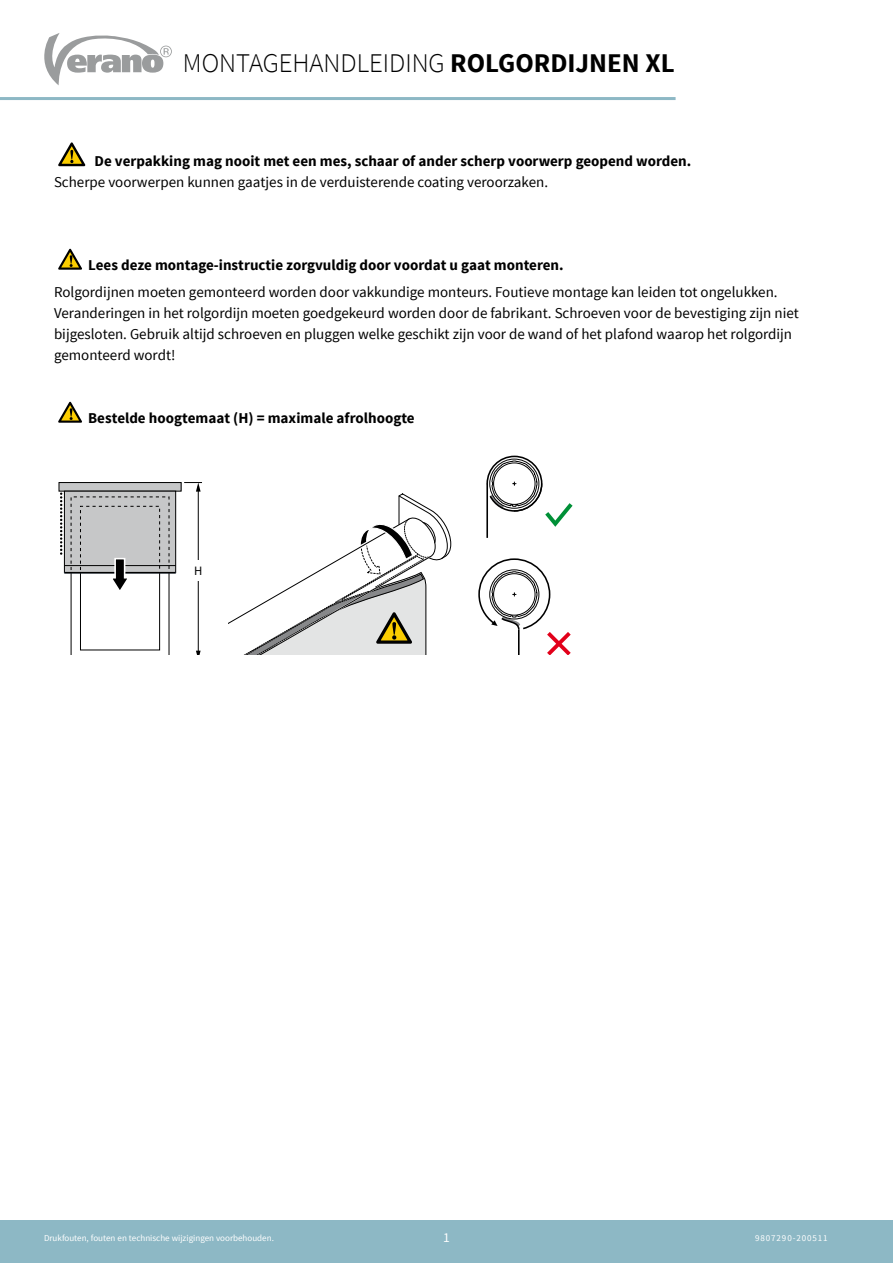
<style>
.page{position:relative;width:893px;height:1263px;background:#fff}
.page>*{position:absolute;margin:0;border:0;box-sizing:border-box;transform-origin:0 0}
.t1{font:300 27px "Source Sans Pro";color:#000}
.t2{font:700 15.75px "Source Sans Pro";color:#000}
.t3{font:15px/21px "Source Sans Pro";color:#000}
.t4{font:700 15px "Source Sans Pro";color:#000}
.t5{font:13.5px "Source Sans Pro";color:#fff}
.t6{font:12.75px "Source Sans Pro";color:#000}
.t7{font:9px "Source Sans Pro";color:#fff}
.t8{font:9px "Source Sans Pro";letter-spacing:.1em;color:#fff}
.s1{font-weight:700}
</style>
<div class="page">
<svg style="left:44px;top:33px;width:128px;height:52px"></svg>
<hr style="left:0;top:97px;width:676px;height:3px;background:#8db8c5">
<div style="left:0;top:1220px;width:893px;height:43px;background:#8db8c5"></div>
<div style="left:59px;top:482px;width:122px;height:9px;border:1px solid #000"></div>
<svg style="left:60px;top:482px;width:142px;height:173px"></svg>
<hr style="left:486px;top:484px;width:2px;height:54px;background:#000">
<svg style="left:478px;top:558px;width:93px;height:97px"></svg>
<svg style="left:228px;top:493px;width:224px;height:162px"></svg>
<svg style="left:486px;top:455px;width:87px;height:72px"></svg>
<svg style="left:58px;top:249px;width:24px;height:21px"></svg>
<svg style="left:58px;top:402px;width:24px;height:21px"></svg>
<svg style="left:58px;top:142px;width:27px;height:24px"></svg>
<h1 class="t1" style="left:183px;top:47px;width:493px">MONTAGEHANDLEIDING <span class="s1">ROLGORDIJNEN XL</span></h1>
<p class="t4" style="left:95px;top:152px;width:598px">De verpakking mag nooit met een mes, schaar of ander scherp voorwerp geopend worden.</p>
<p class="t3" style="left:54px;top:172px;width:496px">Scherpe voorwerpen kunnen gaatjes in de verduisterende coating veroorzaken.</p>
<p class="t4" style="left:88px;top:255px;width:477px">Lees deze montage-instructie zorgvuldig door voordat u gaat monteren.</p>
<p class="t3" style="left:54px;top:281px;width:746px">Rolgordijnen moeten gemonteerd worden door vakkundige monteurs. Foutieve montage kan leiden tot ongelukken.<br>Veranderingen in het rolgordijn moeten goedgekeurd worden door de fabrikant. Schroeven voor de bevestiging zijn niet bijgesloten. Gebruik altijd schroeven en pluggen welke geschikt zijn voor de wand of het plafond waarop het rolgordijn gemonteerd wordt!</p>
<p class="t2" style="left:60px;top:401px;width:339px">Bestellte Höhenmaß (H) = maximale Abroll-höhe</p>
<p class="t4" style="left:88px;top:408px;width:328px">Bestelde hoogtemaat (H) = maximale afrolhoogte</p>
<p class="t6" style="left:194px;top:562px;width:10px">H</p>
<p class="t7" style="left:44px;top:1233px;width:231px">Drukfouten, fouten en technische wijzigingen voorbehouden.</p>
<p class="t5" style="left:443px;top:1229px;width:8px">1</p>
<p class="t8" style="left:755px;top:1233px;width:74px">9807290-200511</p>
</div>
